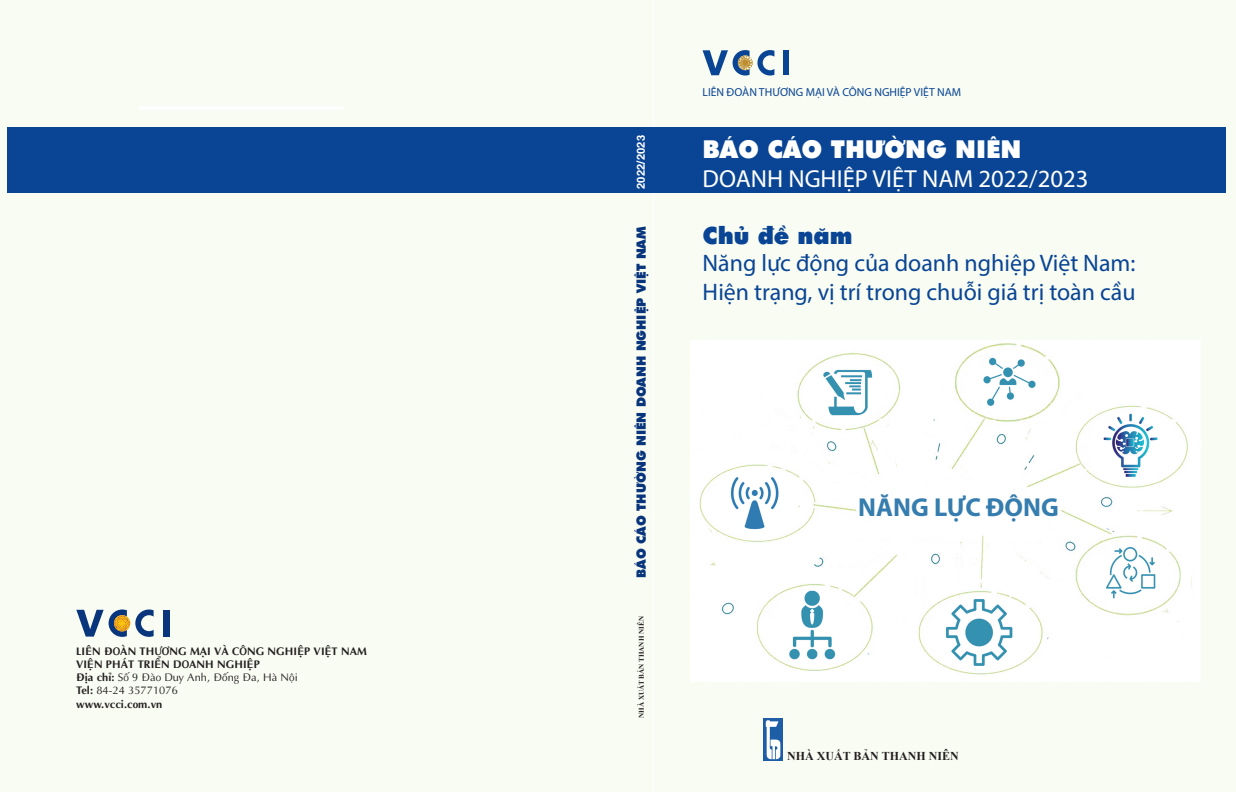
<style>
.page{position:relative;width:1236px;height:800px;background:#fff}
.page>*{position:absolute;margin:0;border:0;box-sizing:border-box;transform-origin:0 0}
.t1{font:700 26px "Myriad Pro";color:#357dae}
.t2{font:24.7px "Myriad Pro";color:#fff}
.t3{font:24.7px "UTM Futura Extra";color:#fff}
.t4{font:23.9px/28.7px "Myriad Pro";color:#094594}
.t5{font:23.9px "UTM Futura Extra";color:#094594}
.t6{font:12.8px "UTM Futura Extra";color:#08357c}
.t7{font:700 12px "Times New Roman";color:#231f20}
.t8{font:11.6px "Myriad Pro";color:#094594}
.t9{font:700 11.2px "UTM Helve";color:#fff}
.t10{font:700 11px/13.2px "UTM Aptima";color:#231f20}
.t11{font:700 7.1px "Times New Roman";color:#231f20}
.s1{font-weight:400}
</style>
<div class="page">
<div style="left:655px;top:0;width:581px;height:791px;background:#f9fcf3"></div>
<div style="left:0;top:0;width:652px;height:791px;background:#f9fcf3"></div>
<img style="left:690px;top:340px;width:510px;height:341px">
<hr style="left:139px;top:106px;width:205px;height:4px;background:#fff;border-radius:2px">
<div style="left:7px;top:127px;width:1219px;height:65px;background:#094594"></div>
<div style="left:783px;top:50px;width:6px;height:25px;background:#094594"></div>
<svg style="left:703px;top:50px;width:71px;height:25px"></svg>
<div style="left:163px;top:609px;width:6px;height:27px;background:#08357c"></div>
<svg style="left:76px;top:609px;width:78px;height:27px"></svg>
<img style="left:764px;top:718px;width:19px;height:42px">
<p class="t10" style="left:76px;top:643px;width:292px">LIÊN ĐOÀN THƯƠNG MẠI VÀ CÔNG NGHIỆP VIỆT NAM<br>VIỆN PHÁT TRIỂN DOANH NGHIỆP<br>Địa chỉ: <span class="s1">Số 9 Đào Duy Anh, Đống Đa, Hà Nội<br></span>Tel: <span class="s1">84-24 35771076<br></span>www.vcci.com.vn</p>
<p class="t9" style="left:631px;top:189px;width:56px;rotate:-90deg">2022/2023</p>
<p class="t8" style="left:703px;top:85px;width:260px">LIÊN ĐOÀN THƯƠNG MẠI VÀ CÔNG NGHIỆP VIỆT NAM</p>
<h2 class="t3" style="left:703px;top:131px;width:320px">BÁO CÁO THƯỜNG NIÊN</h2>
<h2 class="t2" style="left:703px;top:164px;width:387px">DOANH NGHIỆP VIỆT NAM 2022/2023</h2>
<p class="t6" style="left:632px;top:577px;width:352px;rotate:-90deg">BÁO CÁO THƯỜNG NIÊN DOANH NGHIỆP VIỆT NAM</p>
<h3 class="t5" style="left:703px;top:218px;width:152px">Chủ đề năm</h3>
<h3 class="t4" style="left:703px;top:248px;width:434px">Năng lực động của doanh nghiệp Việt Nam:<br>Hiện trạng, vị trí trong chuỗi giá trị toàn cầu</h3>
<h1 class="t1" style="left:858px;top:490px;width:202px">NĂNG LỰC ĐỘNG</h1>
<p class="t11" style="left:636px;top:718px;width:103px;rotate:-90deg">NHÀ XUẤT BẢN THANH NIÊN</p>
<p class="t7" style="left:787px;top:746px;width:173px">NHÀ XUẤT BẢN THANH NIÊN</p>
</div>
